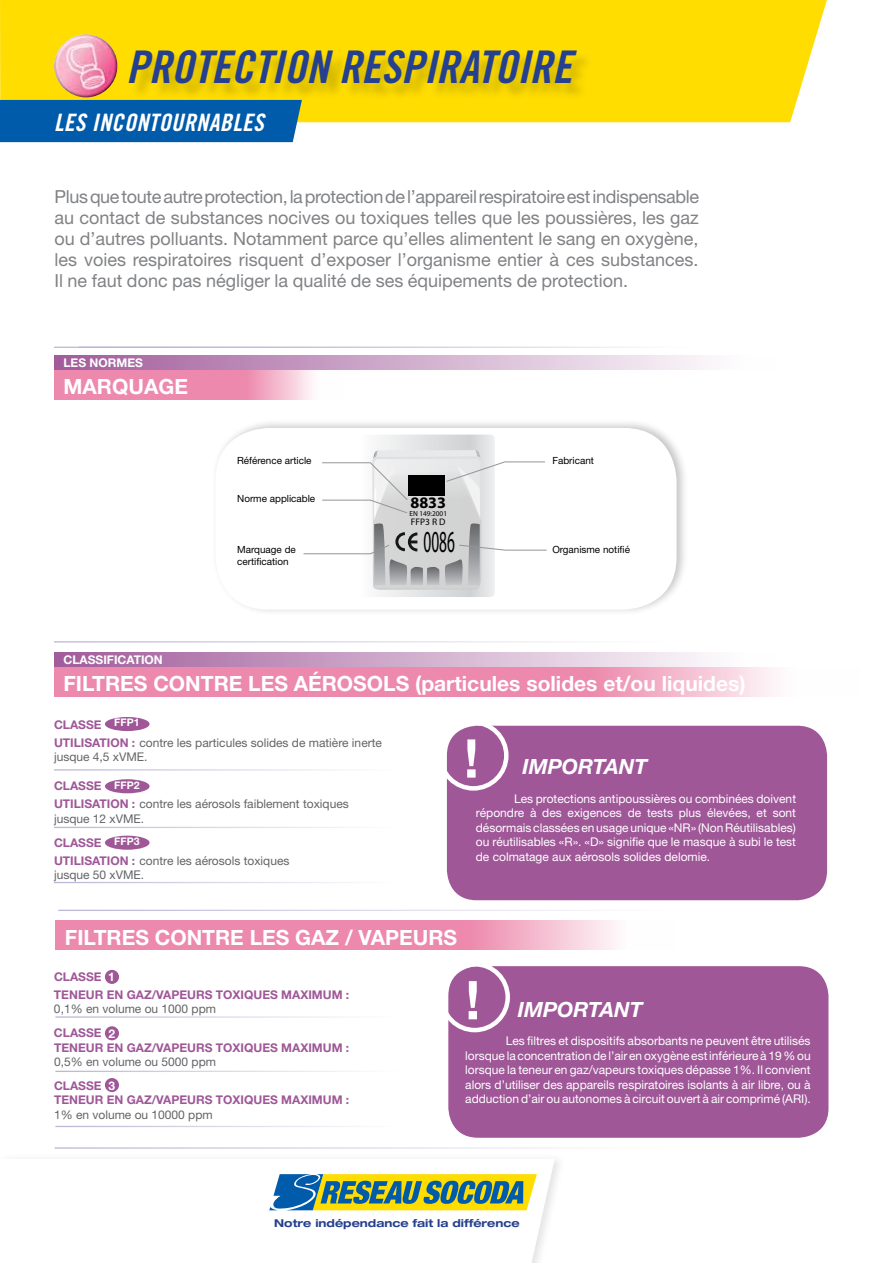
<style>
.page{position:relative;width:893px;height:1263px;background:#fff}
.page>*{position:absolute;margin:0;border:0;box-sizing:border-box;transform-origin:0 0}
.t1{font:700 53.55px "Helvetica Neue";color:#fff}
.t2{font:45px "Trade Gothic Bold Cond Twenty Obl";color:#25408f}
.t3{font:30.75px "Myriad Pro";color:#000;scale:.5 1}
.t4{font:24px "Trade Gothic Bold Cond Twenty Obl";letter-spacing:.02em;color:#fff}
.t5{font:700 21px "Helvetica Neue";color:#fff}
.t6{font:italic 700 21px "Helvetica Neue";color:#fff}
.t7{font:18px/21px "Helvetica Neue";color:#808285;text-align:justify}
.t8{font:700 16.05px "Myriad Pro";color:#000}
.t9{font:12px/14.4px "Helvetica Neue";color:#fff;text-align:justify}
.t10{font:12px/24px "Helvetica Neue";color:#636466}
.t11{font:700 12px/18px "Helvetica Neue";color:#9f5798}
.t12{font:700 12px "Helvetica Neue";color:#fff}
.t13{font:700 expanded 10.8px "Helvetica Neue LT Std";color:#25408f}
.t14{font:9.9px/11.9px "Helvetica Neue";color:#000}
.t15{font:9.45px "Myriad Pro";color:#000}
.t16{font:7.35px "Myriad Pro";color:#000}
.s1{font-weight:700;color:#9f5798}
.s2{font-weight:700;font-size:10.5px;color:#fff}
.s3{color:#fff}
.s4{font-weight:700;color:#fff}
</style>
<div class="page">
<div style="left:0;top:0;width:827px;height:122px;background:#fd0"></div>
<div style="left:1px;top:100px;width:301px;height:42px;background:#005baa"></div>
<img style="left:0;top:94px;width:1px;height:362px">
<svg style="left:532px;top:1161px;width:23px;height:102px"></svg>
<svg style="left:269px;top:1168px;width:278px;height:49px"></svg>
<hr style="left:55px;top:1147px;width:638px;height:2px;background:#bab5d4">
<hr style="left:54px;top:347px;width:639px;height:1px;background:#bab5d4">
<hr style="left:54px;top:641px;width:639px;height:1px;background:#bab5d4">
<hr style="left:58px;top:910px;width:639px;height:1px;background:#bab5d4">
<hr style="left:79px;top:347px;width:639px;height:1px;background:#bab5d4">
<svg style="left:55px;top:921px;width:561px;height:29px;background:#ef97b5"></svg>
<div style="left:448px;top:966px;width:380px;height:172px;background:#9f5798;border-radius:30px"></div>
<div style="left:440px;top:962px;width:70px;height:70px;border:4px solid #fff;border-radius:50%"></div>
<hr style="left:55px;top:1126px;width:357px;height:1px;background:#bab5d4">
<div style="left:105px;top:970px;width:14px;height:14px;background:#9f5798;border-radius:50%"></div>
<div style="left:105px;top:1026px;width:14px;height:14px;background:#9f5798;border-radius:50%"></div>
<div style="left:105px;top:1078px;width:14px;height:14px;background:#9f5798;border-radius:50%"></div>
<hr style="left:55px;top:1016px;width:357px;height:2px;background:#bab5d4">
<hr style="left:55px;top:1071px;width:357px;height:1px;background:#bab5d4">
<svg style="left:54px;top:667px;width:721px;height:29px;background:#ee96b5"></svg>
<svg style="left:54px;top:370px;width:258px;height:29px;background:#ee96b5"></svg>
<svg style="left:54px;top:652px;width:652px;height:15px;background:#cca7c9"></svg>
<svg style="left:54px;top:355px;width:652px;height:15px;background:#cca7c9"></svg>
<div style="left:447px;top:726px;width:380px;height:174px;background:#9f5798;border-radius:30px"></div>
<div style="left:438px;top:720px;width:71px;height:71px;border:4px solid #fff;border-radius:50%"></div>
<hr style="left:54px;top:882px;width:356px;height:1px;background:#bab5d4">
<hr style="left:54px;top:769px;width:356px;height:1px;background:#bab5d4">
<hr style="left:54px;top:827px;width:356px;height:1px;background:#bab5d4">
<div style="left:105px;top:717px;width:45px;height:14px;background:#9f5798;border-radius:50%"></div>
<div style="left:105px;top:779px;width:45px;height:14px;background:#9f5798;border-radius:50%"></div>
<div style="left:105px;top:836px;width:45px;height:14px;background:#9f5798;border-radius:50%"></div>
<div style="left:211px;top:418px;width:477px;height:198px;background:#000;opacity:.23"></div>
<div style="left:215px;top:428px;width:462px;height:182px;background:#fff;border-radius:53px"></div>
<svg style="left:303px;top:435px;width:244px;height:162px"></svg>
<div style="left:409px;top:475px;width:36px;height:20px;background:#000"></div>
<div style="left:130px;top:51px;width:464px;height:50px;background:#000;opacity:.19"></div>
<img style="left:54px;top:34px;width:63px;height:63px;border-radius:32px">
<h2 class="t2" style="left:126px;top:40px;width:447px">PROTECTION RESPIRATOIRE</h2>
<h3 class="t4" style="left:54px;top:108px;width:211px">LES INCONTOURNABLES</h3>
<p class="t7" style="left:54px;top:186px;width:646px">Plus que toute autre protection, la protection de l’appareil respiratoire est indispensable au contact de substances nocives ou toxiques telles que les poussières, les gaz ou d’autres polluants. Notamment parce qu’elles alimentent le sang en oxygène, les voies respiratoires risquent d’exposer l’organisme entier à ces substances.<br>Il ne faut donc pas négliger la qualité de ses équipements de protection.</p>
<p class="t12" style="left:64px;top:356px;width:81px">LES NORMES</p>
<h3 class="t5" style="left:64px;top:373px;width:126px">MARQUAGE</h3>
<p class="t12" style="left:64px;top:653px;width:101px">CLASSIFICATION</p>
<p class="t14" style="left:237px;top:454px;width:76px">Référence article</p>
<p class="t14" style="left:237px;top:492px;width:80px">Norme applicable</p>
<p class="t14" style="left:237px;top:543px;width:60px">Marquage de certification</p>
<h3 class="t8" style="left:410px;top:492px;width:37px">8833</h3>
<p class="t16" style="left:409px;top:509px;width:39px">EN 149:2001</p>
<p class="t15" style="left:411px;top:515px;width:36px">FFP3 R D</p>
<h3 class="t3" style="left:423px;top:522px;width:64px">0086</h3>
<p class="t14" style="left:552px;top:454px;width:43px">Fabricant</p>
<p class="t14" style="left:552px;top:543px;width:79px">Organisme notifié</p>
<h3 class="t5" style="left:64px;top:670px;width:684px">FILTRES CONTRE LES AÉROSOLS (particules solides et/ou liquides)</h3>
<p class="t10" style="left:54px;top:715px;width:329px;line-height:18px"><span class="s1">CLASSE</span> <sup>FFP1<br></sup><span class="s1">UTI LISATION :</span> contre les particules solides de matière inerte</p>
<p class="t10" style="left:54px;top:745px;width:95px">jusque 4,5 xVME.</p>
<p class="t10" style="left:54px;top:777px;width:296px;line-height:18px"><span class="s1">CLASSE</span> <span class="s2">FFP2<br></span><span class="s1">UTI LISATION :</span> contre les aérosols faiblement toxiques</p>
<p class="t10" style="left:54px;top:806px;width:92px">jusque 12 xVME.<br><span class="s1">CLASSE</span> <span class="s2">FFP3</span></p>
<p class="t10" style="left:54px;top:853px;width:237px;line-height:14.4px"><span class="s1">UTI LISATION :</span> contre les aérosols toxiques jusque 50 xVME.</p>
<h1 class="t1" style="left:464px;top:725px;width:16px">!</h1>
<h3 class="t6" style="left:522px;top:754px;width:126px">IMPORTANT</h3>
<p class="t9" style="left:476px;top:791px;width:322px;text-indent:38px">Les protections antipoussières ou combinées doivent répondre à des exigences de tests plus élevées, et sont désormais classées en usage unique «NR» (Non Réutilisables) ou réutilisables «R». «D» signifie que le masque à subi le test de colmatage aux aérosols solides delomie.</p>
<h3 class="t5" style="left:65px;top:924px;width:394px">FILTRES CONTRE LES GAZ / VAPEURS</h3>
<p class="t11" style="left:54px;top:967px;width:297px">CLASSE <span class="s3">1<br></span>TENEUR EN GAZ/VAPEURS TOXIQUES MAXIMUM :</p>
<p class="t10" style="left:54px;top:997px;width:164px">0,1% en volume ou 1000 ppm<br><span class="s1">CLASSE</span> <span class="s4">2 2</span></p>
<p class="t11" style="left:54px;top:1038px;width:297px">TENEUR EN GAZ/VAPEURS TOXIQUES MAXIMUM :</p>
<p class="t10" style="left:54px;top:1049px;width:164px">0,5% en volume ou 5000 ppm<br><span class="s1">CLASSE</span> <span class="s4">3 3</span></p>
<p class="t11" style="left:54px;top:1091px;width:297px">TENEUR EN GAZ/VAPEURS TOXIQUES MAXIMUM :</p>
<p class="t10" style="left:54px;top:1102px;width:160px">1% en volume ou 10000 ppm</p>
<h1 class="t1" style="left:465px;top:967px;width:16px">!</h1>
<h3 class="t6" style="left:518px;top:996px;width:126px">IMPORTANT</h3>
<p class="t9" style="left:465px;top:1034px;width:347px;text-indent:41px">Les filtres et dispositifs absorbants ne peuvent être utilisés lorsque la concentration de l’air en oxygène est inférieure à 19 % ou lorsque la teneur en gaz/vapeurs toxiques dépasse 1%. Il convient alors d’utiliser des appareils respiratoires isolants à air libre, ou à adduction d’air ou autonomes à circuit ouvert à air comprimé (ARI).</p>
<p class="t13" style="left:274px;top:1216px;width:247px">Notre indépendance fait la différence</p>
</div>
